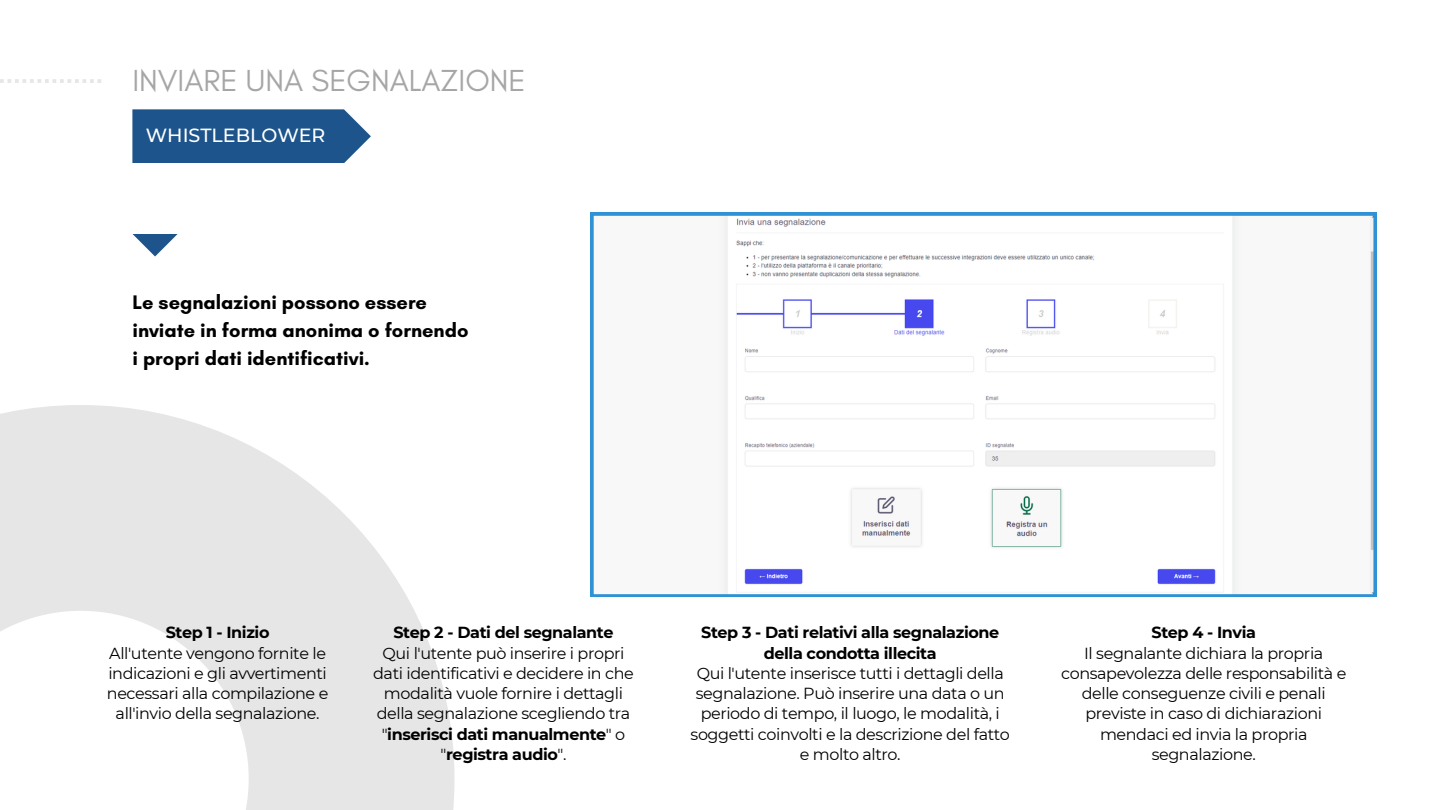
<style>
.page{position:relative;width:1440px;height:810px;background:#fff}
.page>*{position:absolute;margin:0;border:0;box-sizing:border-box;transform-origin:0 0}
.t1{font:31px "Glacial Indifference";color:#a6a6a6}
.t2{font:700 20px/27.8px "Glacial Indifference";color:#000}
.t3{font:500 19px "Montserrat";color:#fff}
.t4{font:16px/20.2px "Montserrat";letter-spacing:-.025em;color:#000;text-align:center}
.t5{font:700 16px/20.2px "Montserrat";letter-spacing:-.025em;color:#000;text-align:center}
.s1{font-weight:700}
</style>
<div class="page">
<svg style="left:0;top:405px;width:455px;height:405px;fill:#e6e6e7"></svg>
<svg style="left:0;top:79px;width:101px;height:4px"></svg>
<svg style="left:132px;top:109px;width:239px;height:54px;background:#2a5f92"></svg>
<svg style="left:132px;top:234px;width:46px;height:23px"></svg>
<svg style="left:591px;top:213px;width:785px;height:384px"></svg>
<p class="t1" style="left:132px;top:61px;width:395px">INVIARE UNA SEGNALAZIONE</p>
<p class="t3" style="left:146px;top:124px;width:181px">WHISTLEBLOWER</p>
<p class="t2" style="left:132px;top:288px;width:338px">Le segnalazioni possono essere inviate in forma anonima o fornendo i propri dati identificativi.</p>
<p class="t5" style="left:166px;top:622px;width:105px">Step 1 - Inizio</p>
<p class="t4" style="left:107px;top:643px;width:223px">All'utente vengono fornite le indicazioni e gli avvertimenti necessari alla compilazione e all'invio della segnalazione.</p>
<p class="t5" style="left:394px;top:622px;width:222px">Step 2 - Dati del segnalante</p>
<p class="t4" style="left:373px;top:643px;width:262px">Qui l'utente può inserire i propri dati identificativi e decidere in che modalità vuole fornire i dettagli della segnalazione scegliendo tra "<span class="s1">inserisci dati manualmente</span>" o "<span class="s1">registra audio</span>".</p>
<p class="t5" style="left:701px;top:622px;width:300px">Step 3 - Dati relativi alla segnalazione della condotta illecita</p>
<p class="t4" style="left:691px;top:663px;width:321px">Qui l'utente inserisce tutti i dettagli della segnalazione. Può inserire una data o un periodo di tempo, il luogo, le modalità, i soggetti coinvolti e la descrizione del fatto e molto altro.</p>
<p class="t5" style="left:1152px;top:622px;width:106px">Step 4 - Invia</p>
<p class="t4" style="left:1061px;top:643px;width:287px">Il segnalante dichiara la propria consapevolezza delle responsabilità e delle conseguenze civili e penali previste in caso di dichiarazioni mendaci ed invia la propria segnalazione.</p>
</div>
